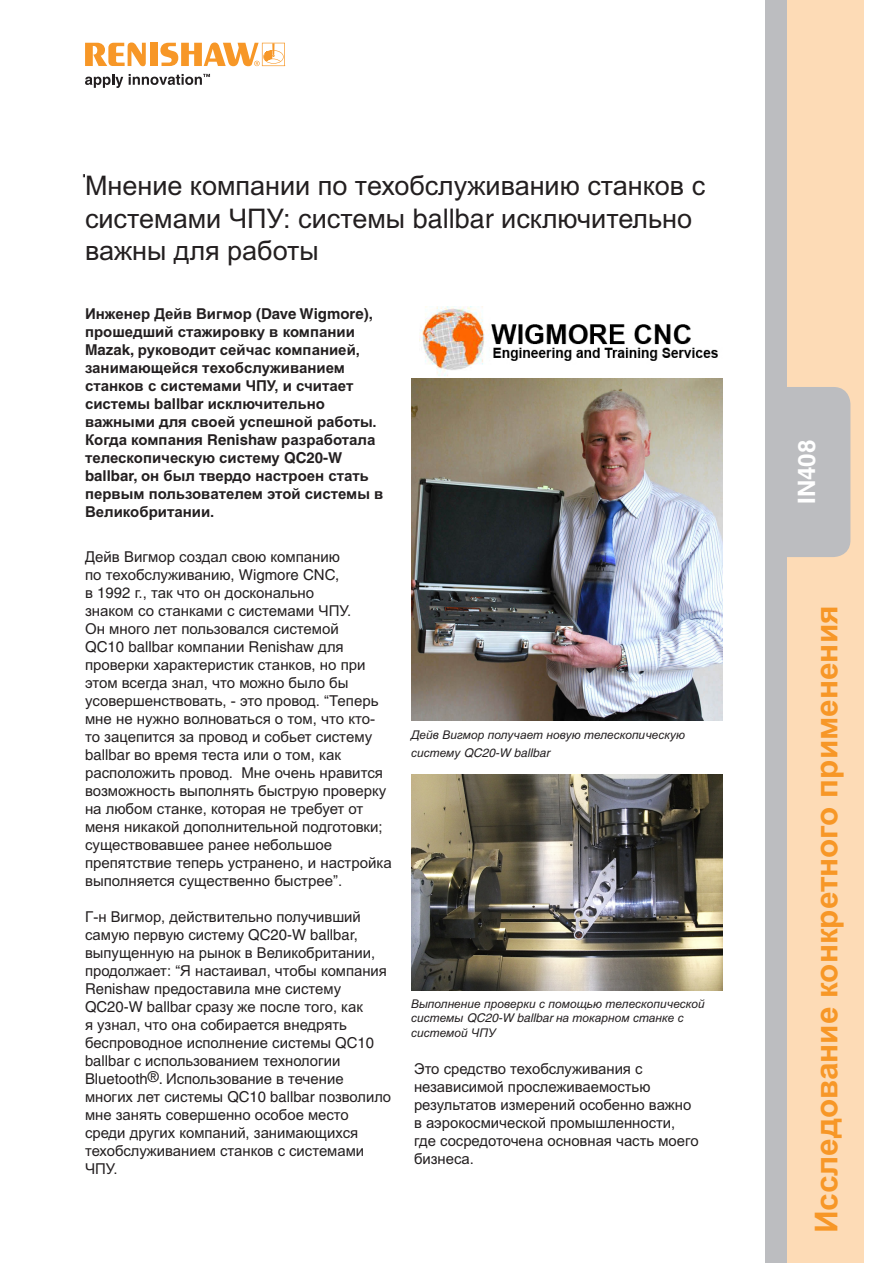
<style>
.page{position:relative;width:893px;height:1263px;background:#fff}
.page>*{position:absolute;margin:0;border:0;box-sizing:border-box;transform-origin:0 0}
.Module_title_text__c{font:36px "Helvetica";color:#231f20}
.Module_title__cover{font:700 31.5px "Arial Cyr";color:#f79727}
.t1{font:27px/32.4px "Arial Cyr";color:#231f20}
.t2{font:700 24px "Helvetica";color:#fff}
.t3{font:15px/18px "Arial Cyr";color:#231f20}
.t4{font:700 15px/18px "Arial Cyr";color:#231f20}
.t5{font:12px/14.4px "Arial Cyr MT Inclined";color:#231f20}
.s1{font-family:"Helvetica"}
.s2{font-family:"Helvetica";font-style:italic}
</style>
<div class="page">
<svg style="left:85px;top:74px;width:38px;height:14px"></svg>
<svg style="left:85px;top:43px;width:61px;height:23px"></svg>
<div style="left:150px;top:43px;width:8px;height:23px;background:#f79727"></div>
<svg style="left:160px;top:43px;width:125px;height:23px"></svg>
<svg style="left:129px;top:74px;width:81px;height:11px"></svg>
<div style="left:779px;top:0;width:84px;height:1263px;background:#fddbb6"></div>
<div style="left:765px;top:0;width:22px;height:1263px;background:#bcbdc0"></div>
<div style="left:765px;top:387px;width:85px;height:170px;background:#bcbdc0;border-radius:17px"></div>
<img style="left:411px;top:378px;width:312px;height:342px">
<img style="left:411px;top:774px;width:312px;height:216px">
<img style="left:420px;top:306px;width:298px;height:70px">
<p class="Module_title_text__c" style="left:83px;top:167px;width:70px">Title</p>
<p class="t1" style="left:85px;top:170px;width:622px">Мнение компании по техобслуживанию станков с системами ЧПУ: системы <span class="s1">ballbar</span> исключительно важны для работы</p>
<p class="t4" style="left:85px;top:305px;width:300px">Инженер Дейв Вигмор <span class="s1">(Dave Wigmore), </span>прошедший стажировку в компании <span class="s1">Mazak,</span> руководит сейчас компанией, занимающейся техобслуживанием станков с системами ЧПУ, и считает системы <span class="s1">ballbar</span> исключительно важными для своей успешной работы.<br>Когда компания <span class="s1">Renishaw</span> разработала телескопическую систему <span class="s1">QC20-W ballbar,</span> он был твердо настроен стать первым пользователем этой системы в Великобритании.</p>
<p class="t3" style="left:85px;top:547px;width:308px">Дейв Вигмор создал свою компанию<br>по техобслуживанию, <span class="s1">Wigmore CNC,<br></span>в <span class="s1">1992</span> г., так что он досконально<br>знаком со станками с системами ЧПУ.<br>Он много лет пользовался системой<br><span class="s1">QC10 ballbar</span> компании <span class="s1">Renishaw</span> для проверки характеристик станков, но при этом всегда знал, что можно было бы усовершенствовать, - это провод. “Теперь мне не нужно волноваться о том, что кто&shy;то зацепится за провод и собьет систему <span class="s1">ballbar</span> во время теста или о том, как расположить провод. Мне очень нравится возможность выполнять быструю проверку на любом станке, которая не требует от меня никакой дополнительной подготовки; существовавшее ранее небольшое препятствие теперь устранено, и настройка выполняется существенно быстрее”.</p>
<p class="t3" style="left:85px;top:907px;width:308px">Г-н Вигмор, действительно получивший самую первую систему <span class="s1">QC20-W ballbar, </span>выпущенную на рынок в Великобритании, продолжает: “Я настаивал, чтобы компания <span class="s1">Renishaw</span> предоставила мне систему <span class="s1">QC20-W ballbar</span> сразу же после того, как<br>я узнал, что она собирается внедрять беспроводное исполнение системы <span class="s1">QC10 ballbar</span> с использованием технологии <span class="s1">Bluetooth®.</span> Использование в течение многих лет системы <span class="s1">QC10 ballbar</span> позволило мне занять совершенно особое место среди других компаний, занимающихся техобслуживанием станков с системами ЧПУ.</p>
<p class="t5" style="left:411px;top:725px;width:276px;line-height:18px">Дейв Вигмор получает новую телескопическую систему <span class="s2">QC20-W ballbar</span></p>
<p class="t5" style="left:411px;top:996px;width:295px">Выполнение проверки с помощью телескопической системы <span class="s2">QC20-W ballbar</span> на токарном станке с системой ЧПУ</p>
<p class="t3" style="left:414px;top:1060px;width:286px">Это средство техобслуживания с независимой прослеживаемостью результатов измерений особенно важно в аэрокосмической промышленности, где сосредоточена основная часть моего бизнеса.</p>
<p class="t2" style="left:792px;top:504px;width:66px;rotate:-90deg">IN408</p>
<p class="Module_title__cover" style="left:809px;top:1233px;width:629px;rotate:-90deg">Исследование конкретного применения</p>
</div>
